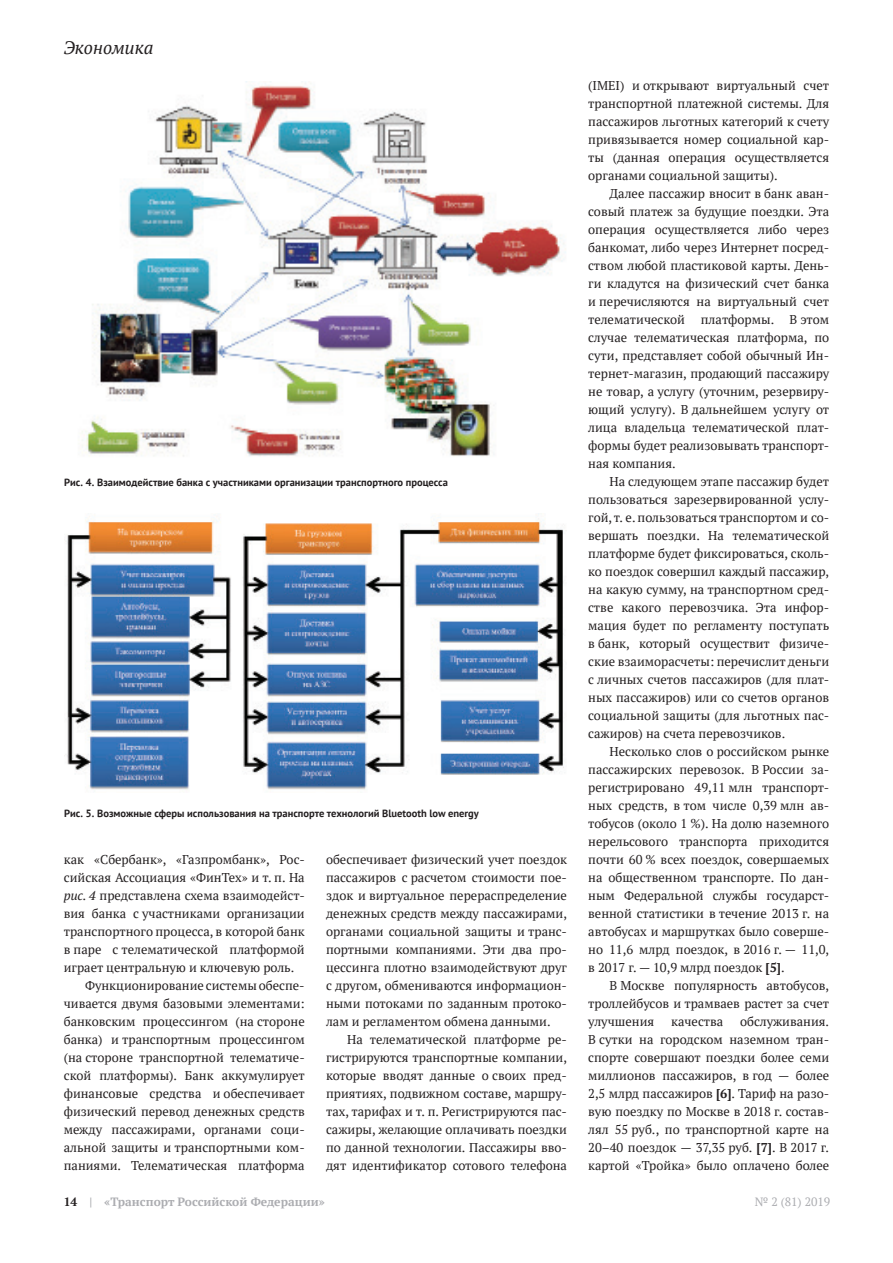
<style>
.page{position:relative;width:893px;height:1263px;background:#fff}
.page>*{position:absolute;margin:0;border:0;box-sizing:border-box;transform-origin:0 0}
.t1{font:italic 18px "PT Serif";color:#231f20}
.t2{font:12.75px/18px "PT Serif";color:#231f20;text-align:justify}
.t3{font:700 12px "PT Serif";color:#acadb1}
.t4{font:12px "PT Serif";color:#acadb1}
.t5{font:700 10.5px "PT Sans";color:#231f20}
.s1{font-style:italic}
.s2{font-weight:700}
.s3{color:#231f20}
</style>
<div class="page">
<img style="left:82px;top:81px;width:484px;height:376px">
<img style="left:64px;top:513px;width:500px;height:277px">
<h1 class="t1" style="left:64px;top:36px;width:91px">Экономика</h1>
<p class="t5" style="left:64px;top:475px;width:385px">Рис. 4. Взаимодействие банка с участниками организации транспортного процесса</p>
<p class="t5" style="left:64px;top:807px;width:416px">Рис. 5. Возможные сферы использования на транспорте технологий Bluetooth low energy</p>
<p class="t2" style="left:64px;top:850px;width:242px">как «Сбербанк», «Газпромбанк», Рос-</p>
<p class="t2" style="left:64px;top:868px;width:242px">сийская Ассоциация «ФинТех» и т. п. На</p>
<p class="t2" style="left:64px;top:886px;width:242px"><span class="s1">рис. 4</span> представлена схема взаимодейст-</p>
<p class="t2" style="left:64px;top:904px;width:242px">вия банка с участниками организации</p>
<p class="t2" style="left:64px;top:922px;width:242px">транспортного процесса, в которой банк</p>
<p class="t2" style="left:64px;top:940px;width:242px">в паре с телематической платформой</p>
<p class="t2" style="left:64px;top:958px;width:232px">играет центральную и ключевую роль.</p>
<p class="t2" style="left:85px;top:976px;width:221px">Функционирование системы обеспе-</p>
<p class="t2" style="left:64px;top:994px;width:242px">чивается двумя базовыми элементами:</p>
<p class="t2" style="left:64px;top:1012px;width:242px">банковским процессингом (на стороне</p>
<p class="t2" style="left:64px;top:1030px;width:242px">банка) и транспортным процессингом</p>
<p class="t2" style="left:64px;top:1048px;width:242px">(на стороне транспортной телематиче-</p>
<p class="t2" style="left:64px;top:1066px;width:242px">ской платформы). Банк аккумулирует</p>
<p class="t2" style="left:64px;top:1084px;width:242px">финансовые средства и обеспечивает</p>
<p class="t2" style="left:64px;top:1102px;width:242px">физический перевод денежных средств</p>
<p class="t2" style="left:64px;top:1120px;width:242px">между пассажирами, органами соци-</p>
<p class="t2" style="left:64px;top:1138px;width:242px">альной защиты и транспортными ком-</p>
<p class="t2" style="left:64px;top:1156px;width:242px">паниями. Телематическая платформа</p>
<p class="t2" style="left:326px;top:850px;width:242px">обеспечивает физический учет поездок пассажиров с расчетом стоимости пое&shy;здок и виртуальное перераспределение денежных средств между пассажирами, органами социальной защиты и транс&shy;портными компаниями. Эти два про&shy;цессинга плотно взаимодействуют друг с другом, обмениваются информацион&shy;ными потоками по заданным протоко&shy;лам и регламентом обмена данными.</p>
<p class="t2" style="left:326px;top:1030px;width:242px;text-indent:21px">На телематической платформе ре&shy;гистрируются транспортные компании, которые вводят данные о своих пред&shy;приятиях, подвижном составе, маршру&shy;тах, тарифах и т. п. Регистрируются пас&shy;сажиры, желающие оплачивать поездки по данной технологии. Пассажиры вво&shy;дят идентификатор сотового телефона</p>
<p class="t2" style="left:588px;top:76px;width:242px">(IMEI) и открывают виртуальный счет транспортной платежной системы. Для пассажиров льготных категорий к счету привязывается номер социальной кар&shy;ты (данная операция осуществляется органами социальной защиты).</p>
<p class="t2" style="left:588px;top:184px;width:242px;text-indent:21px">Далее пассажир вносит в банк аван&shy;совый платеж за будущие поездки. Эта операция осуществляется либо через банкомат, либо через Интернет посред&shy;ством любой пластиковой карты. День&shy;ги кладутся на физический счет банка и перечисляются на виртуальный счет телематической платформы. В этом случае телематическая платформа, по сути, представляет собой обычный Ин&shy;тернет-магазин, продающий пассажиру не товар, а услугу (уточним, резервиру&shy;ющий услугу). В дальнейшем услугу от лица владельца телематической плат&shy;формы будет реализовывать транспорт&shy;ная компания.</p>
<p class="t2" style="left:588px;top:473px;width:242px;text-indent:21px">На следующем этапе пассажир будет пользоваться зарезервированной услу&shy;гой, т. е. пользоваться транспортом и со&shy;вершать поездки. На телематической платформе будет фиксироваться, сколь&shy;ко поездок совершил каждый пассажир, на какую сумму, на транспортном сред&shy;стве какого перевозчика. Эта инфор&shy;мация будет по регламенту поступать в банк, который осуществит физиче&shy;ские взаиморасчеты: перечислит деньги с личных счетов пассажиров (для плат&shy;ных пассажиров) или со счетов органов социальной защиты (для льготных пас&shy;сажиров) на счета перевозчиков.</p>
<p class="t2" style="left:588px;top:743px;width:242px;text-indent:21px">Несколько слов о российском рынке пассажирских перевозок. В России за&shy;регистрировано 49,11 млн транспорт&shy;ных средств, в том числе 0,39 млн ав&shy;тобусов (около 1 %). На долю наземного нерельсового транспорта приходится почти 60 % всех поездок, совершаемых на общественном транспорте. По дан&shy;ным Федеральной службы государст&shy;венной статистики в течение 2013 г. на автобусах и маршрутках было соверше&shy;но 11,6 млрд поездок, в 2016 г. — 11,0, в 2017 г. — 10,9 млрд поездок <span class="s2">[5]</span>.</p>
<p class="t2" style="left:588px;top:977px;width:242px;text-indent:21px">В Москве популярность автобусов, троллейбусов и трамваев растет за счет улучшения</p>
<p class="t2" style="left:588px;top:1013px;width:242px;text-indent:152px">обслуживания.<br>В сутки на городском наземном тран&shy;спорте совершают поездки более семи миллионов пассажиров, в год — более 2,5 млрд пассажиров <span class="s2">[6]</span>. Тариф на разо&shy;вую поездку по Москве в 2018 г. состав&shy;лял 55 руб., по транспортной карте на 20–40 поездок — 37,35 руб. <span class="s2">[7]</span>. В 2017 г. картой «Тройка» было оплачено более</p>
<p class="t2" style="left:671px;top:1013px;width:54px">качества</p>
<p class="t3" style="left:64px;top:1194px;width:263px"><span class="s3">14</span> | «Транспорт Российской Федерации»</p>
<p class="t4" style="left:755px;top:1194px;width:77px">№ 2 (81) 2019</p>
</div>
